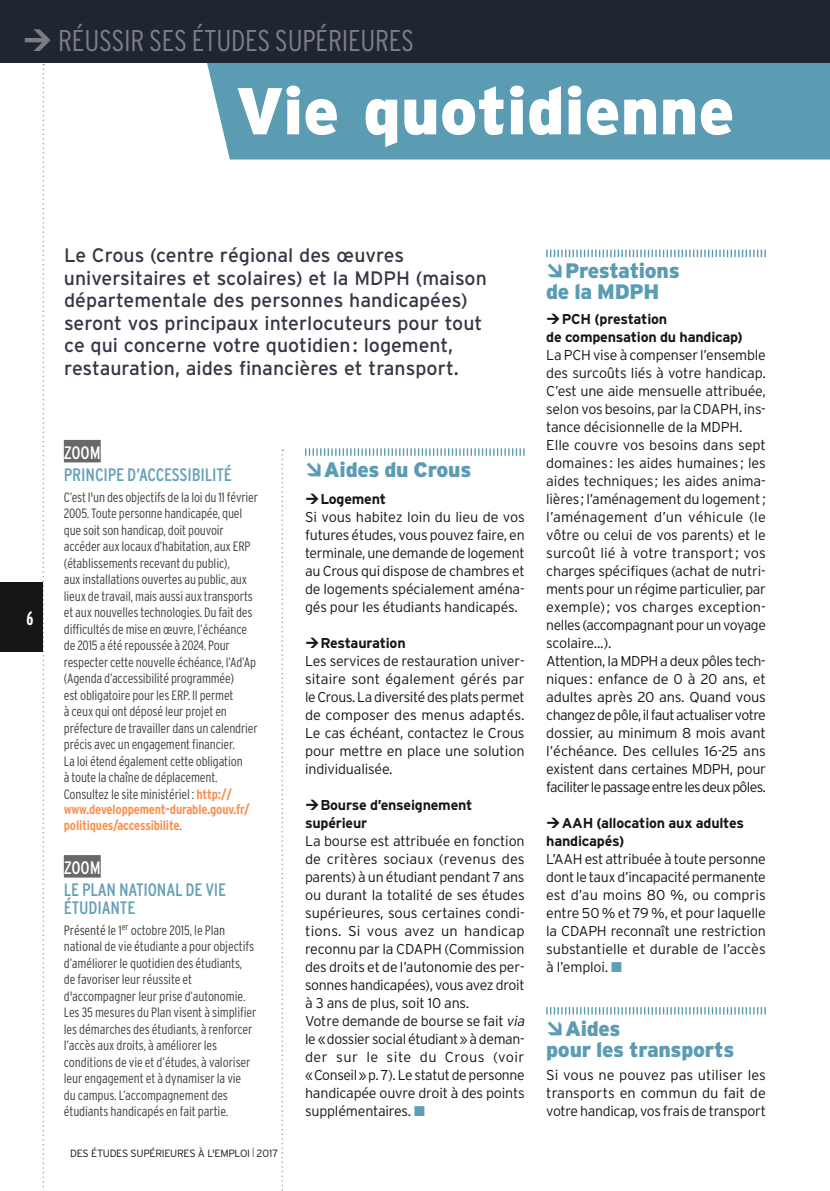
<style>
.page{position:relative;width:830px;height:1191px;background:#fff}
.page>*{position:absolute;margin:0;border:0;box-sizing:border-box;transform-origin:0 0}
.t1{font:900 66px "Interstate";color:#fff}
.t2{font:300 condensed 30px "Interstate";letter-spacing:-.01em;color:#7b7d87}
.t3{font:900 21px/21px "Interstate";letter-spacing:-.015em;color:#5b9cb3}
.t4{font:19.5px/22.5px "Interstate";color:#333743}
.t5{font:700 extra-condensed 19.5px "Interstate";color:#fff}
.t6{font:condensed 18px/22.2px "Interstate";letter-spacing:-.01em;color:#65a1b6}
.t7{font:300 14.25px/18px "Interstate";letter-spacing:-.015em;color:#151616}
.t8{font:300 condensed 13.5px/16.5px "Interstate";letter-spacing:-.015em;color:#40403f}
.t9{font:700 condensed 13.5px/16.5px "Interstate";letter-spacing:-.015em;color:#fc8e4c}
.t10{font:300 10.5px "Interstate";letter-spacing:-.03em;color:#151616}
.s1{color:#fff}
.s2{font-weight:700;color:#fc8e4c}
.s3{font-weight:300;color:#40403f}
.s4{font-size:13.5px}
.s5{font-weight:700}
.s6{font-style:italic}
.s7{color:#5e9eb6}
</style>
<div class="page">
<svg style="left:281px;top:449px;width:2px;height:742px"></svg>
<svg style="left:305px;top:448px;width:219px;height:8px"></svg>
<svg style="left:546px;top:250px;width:219px;height:7px"></svg>
<svg style="left:546px;top:1007px;width:219px;height:7px"></svg>
<svg style="left:43px;top:64px;width:1px;height:1127px"></svg>
<div style="left:64px;top:440px;width:37px;height:22px;background:#686868"></div>
<div style="left:64px;top:855px;width:37px;height:22px;background:#686868"></div>
<div style="left:207px;top:62px;width:622px;height:97px;background:#5b9cb3"></div>
<div style="left:0;top:0;width:829px;height:62px;background:#1f2630"></div>
<div style="left:0;top:583px;width:43px;height:69px;background:#151616"></div>
<p class="t2" style="left:58px;top:23px;width:357px">RÉUSSIR SES ÉTUDES SUPÉRIEURES</p>
<p class="t1" style="left:235px;top:88px;width:500px">Vie quotidienne</p>
<p class="t5" style="left:26px;top:607px;width:8px">6</p>
<p class="t4" style="left:64px;top:245px;width:424px">Le Crous (centre régional des œuvres universitaires et scolaires) et la MDPH (maison départementale des personnes handicapées) seront vos principaux interlocuteurs pour tout ce qui concerne votre quotidien: logement, restauration, aides financières et transport.</p>
<p class="t6" style="left:64px;top:441px;width:169px"><span class="s1">ZOOM<br></span>PRINCIPE D’ACCESSIBILITÉ</p>
<p class="t8" style="left:64px;top:490px;width:196px">C’est l'un des objectifs de la loi du 11 février 2005. Toute personne handicapée, quel que soit son handicap, doit pouvoir accéder aux locaux d’habitation, aux ERP (établissements recevant du public),<br>aux installations ouvertes au public, aux lieux de travail, mais aussi aux transports et aux nouvelles technologies. Du fait des difficultés de mise en œuvre, l’échéance de 2015 a été repoussée à 2024. Pour respecter cette nouvelle échéance, l’Ad’Ap (Agenda d’accessibilité programmée)<br>est obligatoire pour les ERP. Il permet<br>à ceux qui ont déposé leur projet en préfecture de travailler dans un calendrier précis avec un engagement financier.<br>La loi étend également cette obligation<br>à toute la chaîne de déplacement.<br>Consultez le site ministériel : <span class="s2">http://</span></p>
<p class="t9" style="left:64px;top:801px;width:187px">www.developpement-durable.gouv.fr/ politiques/accessibilite<span class="s3">.</span></p>
<p class="t6" style="left:64px;top:856px;width:164px"><span class="s1">ZOOM<br></span>LE PLAN NATIONAL DE VIE</p>
<p class="t6" style="left:64px;top:896px;width:73px">ÉTUDIANTE</p>
<p class="t8" style="left:64px;top:923px;width:194px">Présenté le 1<sup>er</sup> octobre 2015, le Plan national de vie étudiante a pour objectifs d’améliorer le quotidien des étudiants, de favoriser leur réussite et d'accompagner leur prise d’autonomie.<br>Les 35 mesures du Plan visent à simplifier les démarches des étudiants, à renforcer l’accès aux droits, à améliorer les conditions de vie et d’études, à valoriser leur engagement et à dynamiser la vie du campus. L’accompagnement des étudiants handicapés en fait partie.</p>
<p class="t10" style="left:70px;top:1146px;width:210px">DES ÉTUDES SUPÉRIEURES À L'EMPLOI <span class="s4">l</span> 2017</p>
<p class="t3" style="left:324px;top:461px;width:149px">Aides du Crous</p>
<p class="t7" style="left:305px;top:491px;width:221px;text-indent:15px"><span class="s5">Logement<br></span>Si vous habitez loin du lieu de vos futures études, vous pouvez faire, en terminale, une demande de logement au Crous qui dispose de chambres et de logements spécialement aména&shy;gés pour les étudiants handicapés.</p>
<p class="t7" style="left:305px;top:635px;width:221px;text-indent:15px"><span class="s5">Restauration<br></span>Les services de restauration univer&shy;sitaire sont également gérés par le Crous. La diversité des plats permet de composer des menus adaptés.<br>Le cas échéant, contactez le Crous pour mettre en place une solution individualisée.</p>
<p class="t7" style="left:305px;top:797px;width:223px;text-indent:15px"><span class="s5">Bourse d’enseignement supérieur<br></span>La bourse est attribuée en fonction de critères sociaux (revenus des parents) à un étudiant pendant 7 ans ou durant la totalité de ses études supérieures, sous certaines condi&shy;tions. Si vous avez un handicap reconnu par la CDAPH (Commission des droits et de l’autonomie des per&shy;sonnes handicapées), vous avez droit à 3 ans de plus, soit 10 ans.<br>Votre demande de bourse se fait <span class="s6">via </span>le «dossier social étudiant» à deman&shy;der sur le site du Crous (voir «Conseil» p.7). Le statut de personne handicapée ouvre droit à des points supplémentaires. <span class="s7">■</span></p>
<p class="t3" style="left:546px;top:262px;width:135px;text-indent:19px">Prestations de la MDPH</p>
<p class="t7" style="left:546px;top:311px;width:221px;text-indent:15px"><span class="s5">PCH (prestation<br>de compensation du handicap)<br></span>La PCH vise à compenser l’ensemble des surcoûts liés à votre handicap.<br>C’est une aide mensuelle attribuée, selon vos besoins, par la CDAPH, ins&shy;tance décisionnelle de la MDPH.<br>Elle couvre vos besoins dans sept domaines: les aides humaines; les aides techniques; les aides anima&shy;lières; l’aménagement du logement ; l’aménagement d’un véhicule (le vôtre ou celui de vos parents) et le surcoût lié à votre transport; vos charges spécifiques (achat de nutri&shy;ments pour un régime particulier, par exemple); vos charges exception&shy;nelles (accompagnant pour un voyage scolaire...).<br>Attention, la MDPH a deux pôles tech&shy;niques: enfance de 0 à 20 ans, et adultes après 20 ans. Quand vous changez de pôle, il faut actualiser votre dossier, au minimum 8 mois avant l’échéance. Des cellules 16-25 ans existent dans certaines MDPH, pour faciliter le passage entre les deux pôles.</p>
<p class="t7" style="left:546px;top:815px;width:221px;text-indent:15px"><span class="s5">AAH (allocation aux adultes handicapés)<br></span>L’AAH est attribuée à toute personne dont le taux d’incapacité permanente est d’au moins 80 %, ou compris entre 50 % et 79 %, et pour laquelle la CDAPH reconnaît une restriction substantielle et durable de l’accès à l’emploi. <span class="s7">■</span></p>
<p class="t3" style="left:546px;top:1020px;width:189px;text-indent:19px">Aides<br>pour les transports</p>
<p class="t7" style="left:546px;top:1067px;width:221px;text-align:justify">Si vous ne pouvez pas utiliser les transports en commun du fait de votre handicap, vos frais de transport</p>
</div>
